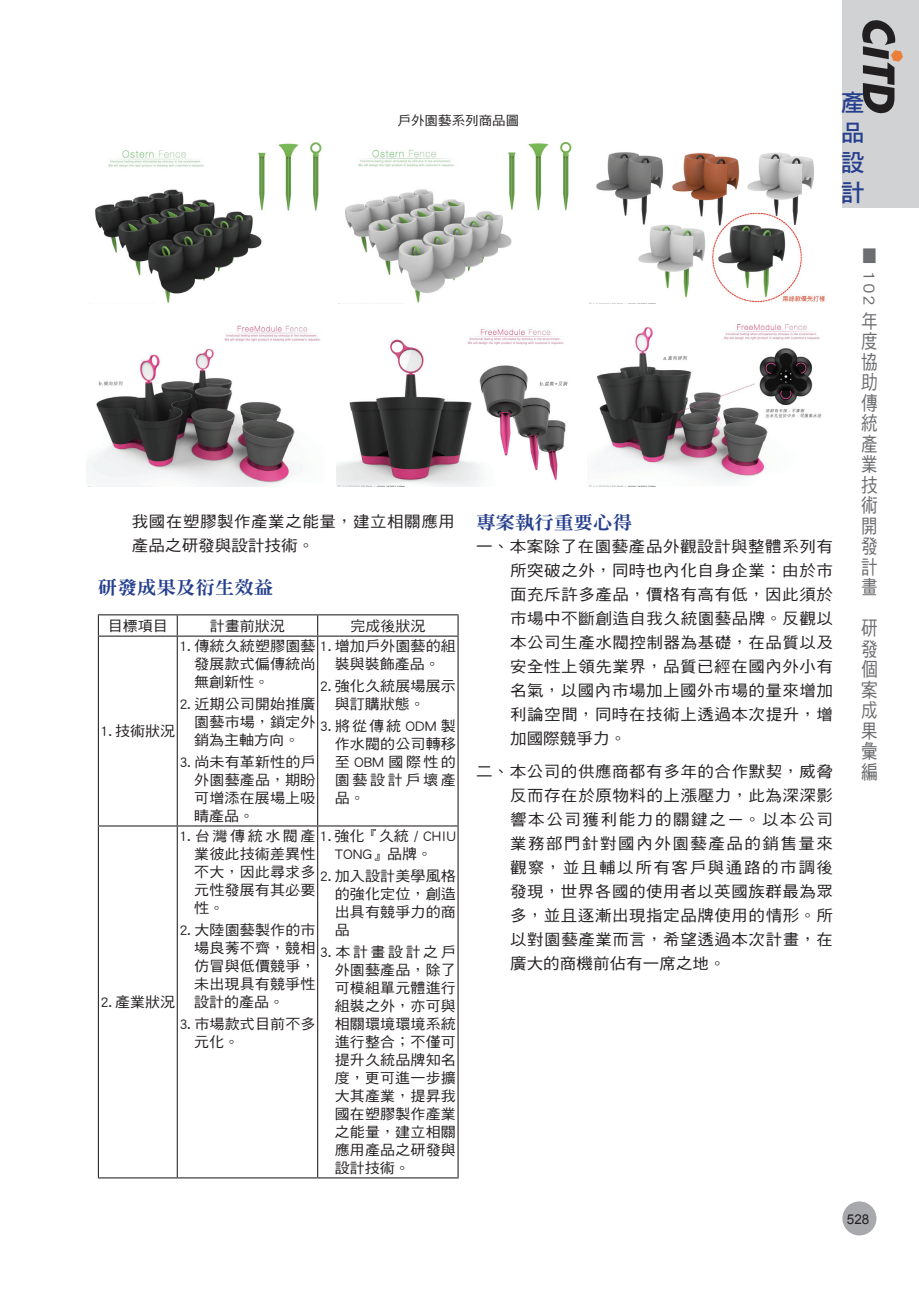
<style>
.page{position:relative;width:919px;height:1289px;background:#fff}
.page>*{position:absolute;margin:0;border:0;box-sizing:border-box;transform-origin:0 0}
.t1{font:24px/30px "DF Hei Std W7";color:#253f8e;text-align:justify}
.t2{font:19.5px/20.5px "DF Hei Std W5";color:#6c6d70;text-align:justify;scale:.85 1}
.t3{font:18.6px "DF Ming Std W9";color:#253f8e;scale:1.05 1}
.t4{font:16.65px "DF Hei Std W5";color:#6c6d70;scale:1.18 1}
.t5{font:15.6px/24px "DF Hei Std W5";letter-spacing:.035em;color:#231f20;text-align:justify;scale:1.05 1}
.t6{font:14.25px/18px "DF Hei Std W5";letter-spacing:.01em;color:#231f20;text-align:justify;scale:1.05 1}
.t7{font:13.5px "Arial";color:#231f20}
.t8{font:12.9px "DF Hei Std W5";color:#231f20;scale:1.05 1}
</style>
<div class="page">
<div style="left:842px;top:0;width:76px;height:207px;background:#d1d2d4"></div>
<div style="left:842px;top:1201px;width:34px;height:34px;background:#a8a9ad;border-radius:50%"></div>
<svg style="left:862px;top:20px;width:40px;height:93px"></svg>
<hr style="left:98px;top:614px;width:79px;height:1px;background:#231f20">
<svg style="left:98px;top:615px;width:1px;height:20px"></svg>
<hr style="left:177px;top:614px;width:140px;height:1px;background:#231f20">
<svg style="left:177px;top:615px;width:1px;height:20px"></svg>
<hr style="left:317px;top:614px;width:141px;height:1px;background:#231f20">
<svg style="left:317px;top:615px;width:1px;height:20px"></svg>
<svg style="left:457px;top:615px;width:1px;height:20px"></svg>
<hr style="left:98px;top:635px;width:79px;height:1px;background:#231f20">
<hr style="left:98px;top:636px;width:1px;height:189px;background:#231f20">
<hr style="left:177px;top:635px;width:140px;height:1px;background:#231f20">
<hr style="left:177px;top:636px;width:1px;height:189px;background:#231f20">
<hr style="left:317px;top:635px;width:141px;height:1px;background:#231f20">
<hr style="left:317px;top:636px;width:1px;height:189px;background:#231f20">
<hr style="left:457px;top:636px;width:1px;height:189px;background:#231f20">
<hr style="left:98px;top:825px;width:79px;height:1px;background:#231f20">
<hr style="left:98px;top:826px;width:1px;height:351px;background:#231f20">
<hr style="left:177px;top:825px;width:140px;height:1px;background:#231f20">
<hr style="left:177px;top:826px;width:1px;height:351px;background:#231f20">
<hr style="left:317px;top:825px;width:141px;height:1px;background:#231f20">
<hr style="left:317px;top:826px;width:1px;height:351px;background:#231f20">
<hr style="left:457px;top:826px;width:1px;height:351px;background:#231f20">
<hr style="left:98px;top:1177px;width:79px;height:1px;background:#231f20">
<hr style="left:177px;top:1177px;width:140px;height:1px;background:#231f20">
<hr style="left:317px;top:1177px;width:141px;height:1px;background:#231f20">
<img style="left:95px;top:142px;width:227px;height:161px">
<img style="left:345px;top:141px;width:227px;height:162px">
<img style="left:589px;top:152px;width:236px;height:151px">
<img style="left:86px;top:325px;width:235px;height:161px">
<img style="left:337px;top:328px;width:231px;height:158px">
<img style="left:589px;top:324px;width:232px;height:162px">
<p class="t8" style="left:397px;top:113px;width:117px">戶外園藝系列商品圖</p>
<h1 class="t1" style="left:840px;top:87px;width:25px">產品設計</h1>
<p class="t5" style="left:132px;top:509px;width:309px">我國在塑膠製作產業之能量，建立相關應用產品之研發與設計技術。</p>
<h3 class="t3" style="left:98px;top:577px;width:169px">研發成果及衍生效益</h3>
<p class="t6" style="left:108px;top:616px;width:59px">目標項目</p>
<p class="t6" style="left:210px;top:616px;width:73px">計畫前狀況</p>
<p class="t6" style="left:350px;top:616px;width:73px">完成後狀況</p>
<p class="t6" style="left:194px;top:636px;width:251px;text-align:left;text-indent:-15px">1. 傳統久統塑膠園藝 1. 增加戶外園藝的組發展款式偏傳統尚<br>無創新性。</p>
<p class="t6" style="left:194px;top:694px;width:117px;text-indent:-15px">2. 近期公司開始推廣園藝市場，鎖定外銷為主軸方向。</p>
<p class="t6" style="left:194px;top:753px;width:117px;text-indent:-15px">3. 尚未有革新性的戶外園藝產品，期盼可增添在展場上吸睛產品。</p>
<p class="t6" style="left:334px;top:654px;width:102px">裝與裝飾產品。</p>
<p class="t6" style="left:334px;top:676px;width:117px;text-indent:-15px">2. 強化久統展場展示與訂購狀態。</p>
<p class="t6" style="left:334px;top:717px;width:117px;text-indent:-15px">3. 將從傳統 ODM 製作水閥的公司轉移至 OBM 國際性的園藝設計戶壞產品。</p>
<p class="t6" style="left:100px;top:721px;width:73px">1. 技術狀況</p>
<p class="t6" style="left:194px;top:826px;width:251px;text-align:left;text-indent:-15px">1. 台灣傳統水閥產 1. 強化『久統 / CHIU業彼此技術差異性<br>不大，因此尋求多<br>元性發展有其必要<br>性。</p>
<p class="t6" style="left:194px;top:920px;width:117px;text-indent:-15px">2. 大陸園藝製作的市場良莠不齊，競相仿冒與低價競爭，未出現具有競爭性設計的產品。</p>
<p class="t6" style="left:194px;top:1014px;width:117px;text-indent:-15px">3. 市場款式目前不多元化。</p>
<p class="t6" style="left:334px;top:844px;width:94px">TONG』品牌。</p>
<p class="t6" style="left:334px;top:866px;width:117px;text-indent:-15px">2. 加入設計美學風格的強化定位，創造出具有競爭力的商品</p>
<p class="t6" style="left:334px;top:942px;width:117px;text-indent:-15px">3. 本計畫設計之戶外園藝產品，除了可模組單元體進行組裝之外，亦可與相關環境環境系統進行整合；不僅可提升久統品牌知名度，更可進一步擴大其產業，提昇我國在塑膠製作產業之能量，建立相關應用產品之研發與設計技術。</p>
<p class="t6" style="left:100px;top:992px;width:73px">2. 產業狀況</p>
<h3 class="t3" style="left:476px;top:512px;width:150px">專案執行重要心得</h3>
<p class="t5" style="left:510px;top:534px;width:309px;text-indent:-34px">一、本案除了在園藝產品外觀設計與整體系列有所突破之外，同時也內化自身企業：由於市面充斥許多產品，價格有高有低，因此須於市場中不斷創造自我久統園藝品牌。反觀以本公司生產水閥控制器為基礎，在品質以及安全性上領先業界，品質已經在國內外小有名氣，以國內市場加上國外市場的量來增加利論空間，同時在技術上透過本次提升，增加國際競爭力。</p>
<p class="t5" style="left:510px;top:758px;width:309px;text-indent:-34px">二、本公司的供應商都有多年的合作默契，威脅反而存在於原物料的上漲壓力，此為深深影響本公司獲利能力的關鍵之ㄧ。以本公司業務部門針對國內外園藝產品的銷售量來觀察，並且輔以所有客戶與通路的市調後發現，世界各國的使用者以英國族群最為眾多，並且逐漸出現指定品牌使用的情形。所以對園藝產業而言，希望透過本次計畫，在廣大的商機前佔有一席之地。</p>
<p class="t4" style="left:878px;top:246px;width:52px;rotate:90deg">■ 102</p>
<h2 class="t2" style="left:861px;top:310px;width:21px">年度協助傳統產業技術開發計畫</h2>
<h2 class="t2" style="left:861px;top:617px;width:21px">研發個案成果彙編</h2>
<p class="t7" style="left:846px;top:1209px;width:24px">528</p>
</div>
